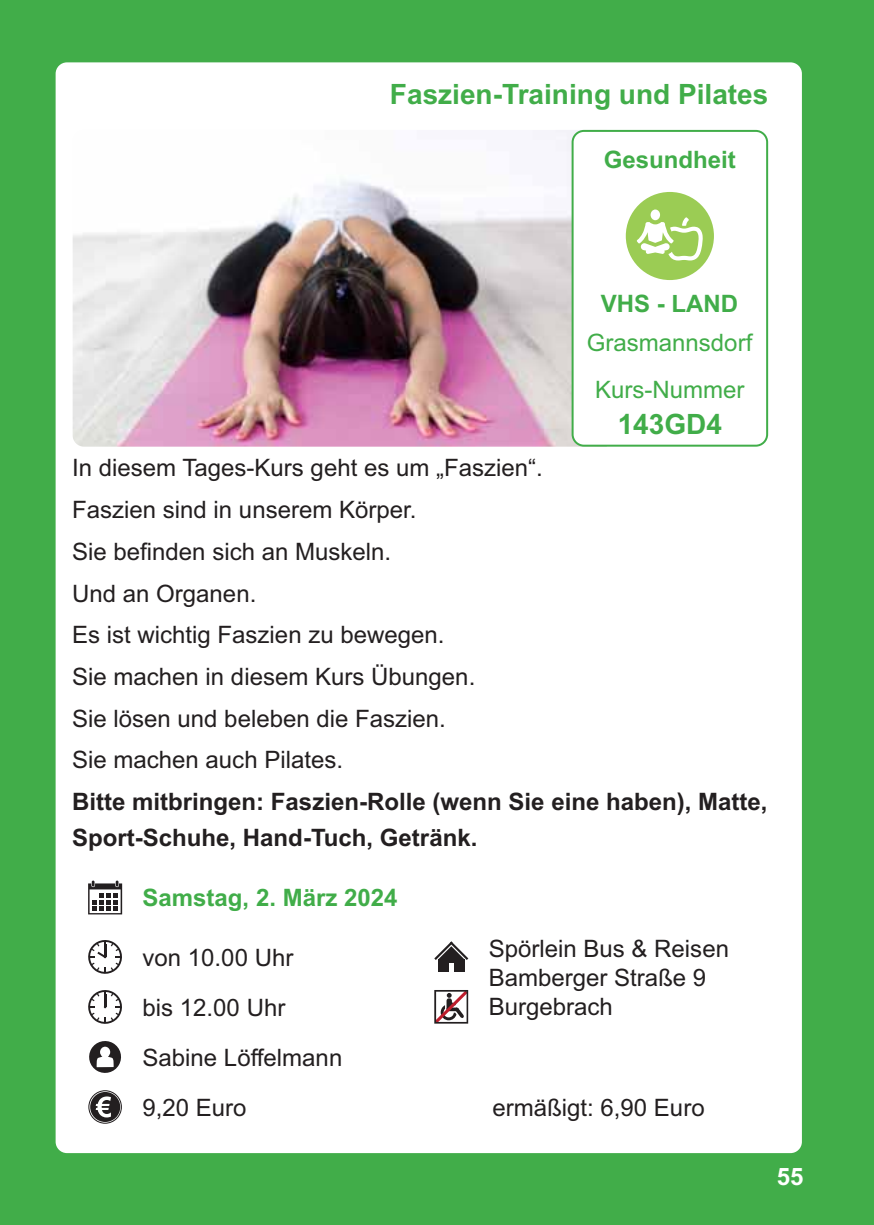
<style>
.page{position:relative;width:874px;height:1225px;background:#fff}
.page>*{position:absolute;margin:0;border:0;box-sizing:border-box;transform-origin:0 0}
.t1{font:700 28px "Arial";color:#41ad49}
.t2{font:24px/41.6px "Arial";color:#231f20}
.t3{font:700 24px/36px "Arial";color:#231f20}
.t4{font:700 24px "Arial";color:#41ad49}
.t5{font:24px "Arial";color:#41ad49}
.t6{font:700 24px "Arial";color:#fff}
</style>
<div class="page">
<div style="left:0;top:0;width:873px;height:1224px;background:#41ad49"></div>
<div style="left:56px;top:62px;width:745px;height:1091px;background:#fff;border-radius:11px"></div>
<img style="left:73px;top:130px;width:498px;height:317px">
<svg style="left:571px;top:130px;width:196px;height:317px"></svg>
<div style="left:625px;top:192px;width:88px;height:88px;background:#9bcc54;border-radius:50%"></div>
<div style="left:650px;top:209px;width:9px;height:11px;background:#fff;border-radius:50%"></div>
<svg style="left:636px;top:217px;width:66px;height:43px"></svg>
<svg style="left:88px;top:880px;width:34px;height:34px"></svg>
<svg style="left:88px;top:940px;width:34px;height:34px"></svg>
<div style="left:438px;top:959px;width:10px;height:13px;background:#231f20"></div>
<div style="left:454px;top:959px;width:10px;height:13px;background:#231f20"></div>
<div style="left:446px;top:954px;width:9px;height:8px;background:#231f20"></div>
<svg style="left:434px;top:941px;width:34px;height:19px"></svg>
<svg style="left:88px;top:990px;width:34px;height:34px"></svg>
<svg style="left:434px;top:990px;width:35px;height:34px"></svg>
<svg style="left:89px;top:1041px;width:32px;height:32px"></svg>
<svg style="left:90px;top:1092px;width:30px;height:30px"></svg>
<div style="left:88px;top:1090px;width:34px;height:33px;border:1px solid #231f20;border-radius:50%"></div>
<p class="t1" style="left:390px;top:84px;width:380px">Faszien-Training und Pilates</p>
<p class="t4" style="left:603px;top:151px;width:134px">Gesundheit</p>
<p class="t4" style="left:600px;top:295px;width:139px">VHS - LAND</p>
<p class="t5" style="left:586px;top:334px;width:167px">Grasmannsdorf</p>
<p class="t5" style="left:594px;top:381px;width:151px">Kurs-Nummer</p>
<p class="t1" style="left:617px;top:414px;width:106px">143GD4</p>
<p class="t2" style="left:72px;top:449px;width:472px">In diesem Tages-Kurs geht es um „Faszien“.<br>Faszien sind in unserem Körper.<br>Sie befinden sich an Muskeln.<br>Und an Organen.<br>Es ist wichtig Faszien zu bewegen.<br>Sie machen in diesem Kurs Übungen.<br>Sie lösen und beleben die Faszien.<br>Sie machen auch Pilates.</p>
<p class="t3" style="left:72px;top:786px;width:696px">Bitte mitbringen: Faszien-Rolle (wenn Sie eine haben), Matte,<br>Sport-Schuhe, Hand-Tuch, Getränk.</p>
<p class="t4" style="left:142px;top:889px;width:256px">Samstag, 2. März 2024</p>
<p class="t2" style="left:142px;top:938px;width:152px">von 10.00 Uhr</p>
<p class="t2" style="left:488px;top:937px;width:242px;line-height:28.8px">Spörlein Bus &amp; Reisen<br>Bamberger Straße 9</p>
<p class="t2" style="left:142px;top:988px;width:144px">bis 12.00 Uhr</p>
<p class="t2" style="left:488px;top:988px;width:126px">Burgebrach</p>
<p class="t2" style="left:142px;top:1034px;width:201px;line-height:50px">Sabine Löffelmann<br>9,20 Euro</p>
<p class="t2" style="left:492px;top:1088px;width:214px">ermäßigt: 6,90 Euro</p>
<p class="t6" style="left:776px;top:1168px;width:28px">55</p>
</div>
